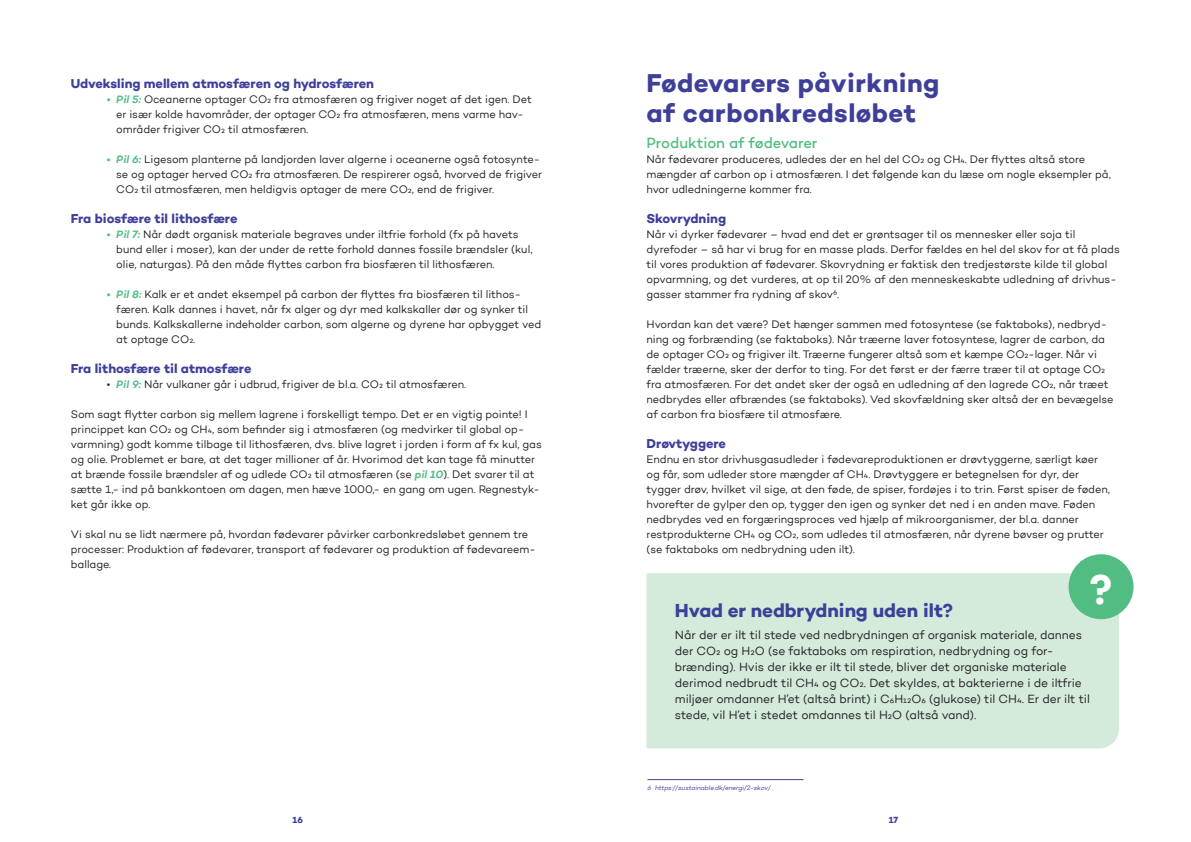
<style>
.page{position:relative;width:1191px;height:842px;background:#fff}
.page>*{position:absolute;margin:0;border:0;box-sizing:border-box;transform-origin:0 0}
.t1{font:700 42px "Campton";color:#fff}
.t2{font:700 26px/30px "Campton";letter-spacing:.02em;color:#3e3f99}
.t3{font:700 19px "Campton";letter-spacing:-.005em;color:#3e3f99}
.t4{font:15px "Campton Medium 2";letter-spacing:-.005em;color:#51bd83}
.t5{font:700 13px "Campton";letter-spacing:-.005em;color:#3e3f99}
.t6{font:12px/16px "Campton Book 2";letter-spacing:-.005em;color:#231f20}
.t7{font:11px/15px "Campton Book 2";letter-spacing:-.005em;color:#231f20}
.t8{font:700 9px "Campton";color:#3e3f99}
.t9{font:italic 6.5px "Campton";letter-spacing:-.005em;color:#3e3f99}
.s1{font-family:"Campton";font-weight:600;font-style:italic;color:#51bd83}
.s2{font-family:"Campton"}
</style>
<div class="page">
<div style="left:646px;top:573px;width:473px;height:175px;background:#d4eada"></div>
<div style="left:1068px;top:554px;width:65px;height:65px;background:#51bd83;border-radius:50%"></div>
<hr style="left:647px;top:779px;width:156px;height:1px;background:#3e3f99">
<h2 class="t5" style="left:71px;top:76px;width:305px">Udveksling mellem atmosfæren og hydrosfæren</h2>
<p class="t7" style="left:116px;top:92px;width:417px;text-indent:-9px"><span class="s1">• Pil 5:</span> Oceanerne optager CO<span class="s2">2</span> fra atmosfæren og frigiver noget af det igen. Det er især kolde havområder, der optager CO<span class="s2">2</span> fra atmosfæren, mens varme hav&shy;områder frigiver CO<span class="s2">2</span> til atmosfæren.</p>
<p class="t7" style="left:116px;top:152px;width:427px;text-indent:-9px"><span class="s1">• Pil 6:</span> Ligesom planterne på landjorden laver algerne i oceanerne også fotosynte&shy;se og optager herved CO<span class="s2">2</span> fra atmosfæren. De respirerer også, hvorved de frigiver<br>CO<span class="s2">2</span> til atmosfæren, men heldigvis optager de mere CO<span class="s2">2</span>, end de frigiver.</p>
<h2 class="t5" style="left:71px;top:211px;width:168px">Fra biosfære til lithosfære</h2>
<p class="t7" style="left:116px;top:227px;width:418px;text-indent:-9px"><span class="s1">• Pil 7:</span> Når dødt organisk materiale begraves under iltfrie forhold (fx på havets bund eller i moser), kan der under de rette forhold dannes fossile brændsler (kul, <span class="s2">olie, naturgas). På den måde flyttes carbon fra biosfæren til lithosfæren.</span></p>
<p class="t7" style="left:116px;top:287px;width:426px;text-indent:-9px"><span class="s1">• Pil 8:</span> <span class="s2">Kalk er et andet eksempel på carbon der flyttes fra biosfæren til lithos&shy;</span>færen. Kalk dannes i havet, når fx alger og dyr med kalkskaller dør og synker til bunds. Kalkskallerne indeholder carbon, som algerne og dyrene har opbygget ved at optage CO<span class="s2">2</span>.</p>
<h2 class="t5" style="left:71px;top:361px;width:182px">Fra lithosfære til atmosfære</h2>
<p class="t7" style="left:107px;top:377px;width:361px">• <span class="s1">Pil 9:</span> Når vulkaner går i udbrud, frigiver de bl.a. CO<span class="s2">2</span> til atmosfæren.</p>
<p class="t7" style="left:71px;top:407px;width:472px"><span class="s2">Som sagt flytter carbon sig mellem lagrene i forskelligt tempo. Det er en vigtig pointe! I </span>princippet kan CO<span class="s2">2</span> og CH<span class="s2">4, som befinder sig i atmosfæren (og medvirker til global op&shy;</span>varmning) godt komme tilbage til lithosfæren, dvs. blive lagret i jorden i form af fx kul, gas og olie. Problemet er bare, at det tager millioner af år. Hvorimod det kan tage få minutter at brænde fossile brændsler af og udlede CO<span class="s2">2</span> til atmosfæren (se <span class="s1">pil 10</span>). Det svarer til at sætte 1,- ind på bankkontoen om dagen, men hæve 1000,- en gang om ugen. Regnestyk&shy;ket går ikke op.</p>
<p class="t7" style="left:71px;top:527px;width:466px">Vi skal nu se lidt nærmere på, hvordan fødevarer påvirker carbonkredsløbet gennem tre processer: Produktion af fødevarer, transport af fødevarer og produktion af fødevareem&shy;ballage.</p>
<h1 class="t2" style="left:646px;top:67px;width:294px">Fødevarers påvirkning af carbonkredsløbet</h1>
<h2 class="t4" style="left:646px;top:134px;width:173px">Produktion af fødevarer</h2>
<p class="t7" style="left:646px;top:152px;width:466px">Når fødevarer produceres, udledes der en hel del CO<span class="s2">2</span> og CH<span class="s2">4. Der flyttes altså store </span>mængder af carbon op i atmosfæren. I det følgende kan du læse om nogle eksempler på, hvor udledningerne kommer fra.</p>
<h3 class="t5" style="left:646px;top:211px;width:81px">Skovrydning</h3>
<p class="t7" style="left:646px;top:227px;width:475px">Når vi dyrker fødevarer – hvad end det er grøntsager til os mennesker eller soja til dyrefoder – så har vi brug for en masse plads. Derfor fældes en hel del skov for at få plads til vores produktion af fødevarer. Skovrydning er faktisk den tredjestørste kilde til global <span class="s2">opvarmning, og det vurderes, at op til 20% af den menneskeskabte udledning af drivhus&shy;</span>gasser stammer fra rydning af skov<span class="s2">6</span>.</p>
<p class="t7" style="left:646px;top:317px;width:468px">Hvordan kan det være? Det hænger sammen med fotosyntese (se faktaboks), nedbryd&shy;ning og forbrænding (se faktaboks). Når træerne laver fotosyntese, lagrer de carbon, da de optager CO<span class="s2">2</span> og frigiver ilt. Træerne fungerer altså som et kæmpe CO<span class="s2">2</span>-lager. Når vi fælder træerne, sker der derfor to ting. For det først er der færre træer til at optage CO<span class="s2">2 </span>fra atmosfæren. For det andet sker der også en udledning af den lagrede CO<span class="s2">2</span>, når træet nedbrydes eller afbrændes (se faktaboks). Ved skovfældning sker altså der en bevægelse af carbon fra biosfære til atmosfære.</p>
<h3 class="t5" style="left:646px;top:436px;width:81px">Drøvtyggere</h3>
<p class="t7" style="left:646px;top:452px;width:465px">Endnu en stor drivhusgasudleder i fødevareproduktionen er drøvtyggerne, særligt køer og får, som udleder store mængder af CH<span class="s2">4</span>. Drøvtyggere er betegnelsen for dyr, der tygger drøv, hvilket vil sige, at den føde, de spiser, fordøjes i to trin. Først spiser de føden, hvorefter de gylper den op, tygger den igen og synker det ned i en anden mave. Føden nedbrydes ved en forgæringsproces ved hjælp af mikroorganismer, der bl.a. danner restprodukterne CH<span class="s2">4</span> og CO<span class="s2">2</span>, som udledes til atmosfæren, når dyrene bøvser og prutter (se faktaboks om nedbrydning uden ilt).</p>
<h1 class="t1" style="left:1089px;top:562px;width:24px">?</h1>
<h4 class="t3" style="left:675px;top:598px;width:280px">Hvad er nedbrydning uden ilt?</h4>
<p class="t6" style="left:675px;top:626px;width:416px">Når der er ilt til stede ved nedbrydningen af organisk materiale, dannes der CO<span class="s2">2</span> og H<span class="s2">2</span>O (se faktaboks om respiration, nedbrydning og for&shy;brænding). Hvis der ikke er ilt til stede, bliver det organiske materiale derimod nedbrudt til CH<span class="s2">4</span> og CO<span class="s2">2</span>. Det skyldes, at bakterierne i de iltfrie miljøer omdanner H’et (altså brint) i C<span class="s2">6</span>H<span class="s2">12</span>O<span class="s2">6</span> (glukose) til CH<span class="s2">4</span>. Er der ilt til stede, vil H’et i stedet omdannes til H<span class="s2">2</span>O (altså vand).</p>
<p class="t9" style="left:647px;top:784px;width:6px">6</p>
<p class="t9" style="left:655px;top:784px;width:117px">https://sustainable.dk/energi/2-skov/</p>
<p class="t8" style="left:292px;top:815px;width:12px">16</p>
<p class="t8" style="left:888px;top:815px;width:11px">17</p>
</div>
